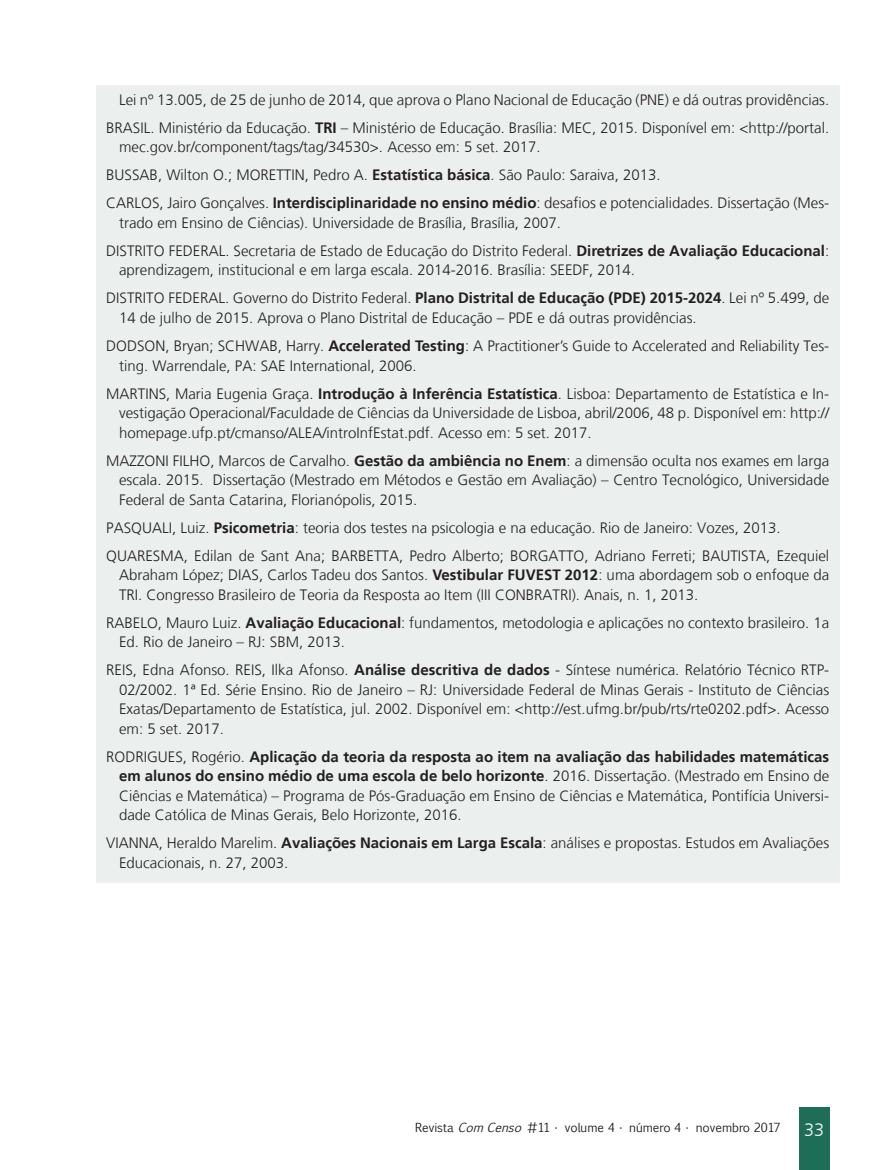
<style>
.page{position:relative;width:893px;height:1170px;background:#fff}
.page>*{position:absolute;margin:0;border:0;box-sizing:border-box;transform-origin:0 0}
.t1{font:300 18px "Frutiger LT";color:#fff}
.Miolo__10{font:300 15px/19.5px "Frutiger LT";color:#231f20}
.t2{font:12px "Euphemia CAS";color:#231f20}
.s1{font-weight:700}
.s2{font-style:italic}
</style>
<div class="page">
<div style="left:96px;top:85px;width:743px;height:797px;background:#ebefed"></div>
<div style="left:799px;top:1107px;width:30px;height:62px;background:#1e6d56"></div>
<p class="Miolo__10" style="left:119px;top:90px;width:712px">Lei nº 13.005, de 25 de junho de 2014, que aprova o Plano Nacional de Educação (PNE) e dá outras providências.</p>
<p class="Miolo__10" style="left:119px;top:118px;width:712px;text-indent:-13px">BRASIL. Ministério da Educação. <span class="s1">TRI</span> – Ministério de Educação. Brasília: MEC, 2015. Disponível em: &lt;http://portal. mec.gov.br/component/tags/tag/34530&gt;. Acesso em: 5 set. 2017.</p>
<p class="Miolo__10" style="left:106px;top:166px;width:556px">BUSSAB, Wilton O.; MORETTIN, Pedro A. <span class="s1">Estatística básica</span>. São Paulo: Saraiva, 2013.</p>
<p class="Miolo__10" style="left:119px;top:194px;width:712px;text-indent:-13px">CARLOS, Jairo Gonçalves. <span class="s1">Interdisciplinaridade no ensino médio</span>: desafios e potencialidades. Dissertação (Mes&shy;trado em Ensino de Ciências). Universidade de Brasília, Brasília, 2007.</p>
<p class="Miolo__10" style="left:119px;top:241px;width:712px;text-indent:-13px">DISTRITO FEDERAL. Secretaria de Estado de Educação do Distrito Federal. <span class="s1">Diretrizes de Avaliação Educacional</span>: aprendizagem, institucional e em larga escala. 2014-2016. Brasília: SEEDF, 2014.</p>
<p class="Miolo__10" style="left:119px;top:289px;width:712px;text-indent:-13px">DISTRITO FEDERAL. Governo do Distrito Federal. <span class="s1">Plano Distrital de Educação (PDE) 2015-2024</span>. Lei nº 5.499, de<br>14 de julho de 2015. Aprova o Plano Distrital de Educação – PDE e dá outras providências.</p>
<p class="Miolo__10" style="left:119px;top:336px;width:712px;text-indent:-13px">DODSON, Bryan; SCHWAB, Harry. <span class="s1">Accelerated Testing</span>: A Practitioner’s Guide to Accelerated and Reliability Tes&shy;ting. Warrendale, PA: SAE International, 2006.</p>
<p class="Miolo__10" style="left:119px;top:384px;width:712px;text-align:justify;text-indent:-13px">MARTINS, Maria Eugenia Graça. <span class="s1">Introdução à Inferência Estatística</span>. Lisboa: Departamento de Estatística e In&shy;vestigação Operacional/Faculdade de Ciências da Universidade de Lisboa, abril/2006, 48 p. Disponível em: http:// homepage.ufp.pt/cmanso/ALEA/introInfEstat.pdf. Acesso em: 5 set. 2017.</p>
<p class="Miolo__10" style="left:119px;top:451px;width:712px;text-align:justify;text-indent:-13px">MAZZONI FILHO, Marcos de Carvalho. <span class="s1">Gestão da ambiência no Enem</span>: a dimensão oculta nos exames em larga escala. 2015. Dissertação (Mestrado em Métodos e Gestão em Avaliação) – Centro Tecnológico, Universidade Federal de Santa Catarina, Florianópolis, 2015.</p>
<p class="Miolo__10" style="left:106px;top:518px;width:676px">PASQUALI, Luiz. <span class="s1">Psicometria</span>: teoria dos testes na psicologia e na educação. Rio de Janeiro: Vozes, 2013.</p>
<p class="Miolo__10" style="left:119px;top:546px;width:712px;text-align:justify;text-indent:-13px">QUARESMA, Edilan de Sant Ana; BARBETTA, Pedro Alberto; BORGATTO, Adriano Ferreti; BAUTISTA, Ezequiel Abraham López; DIAS, Carlos Tadeu dos Santos. <span class="s1">Vestibular FUVEST 2012</span>: uma abordagem sob o enfoque da TRI. Congresso Brasileiro de Teoria da Resposta ao Item (III CONBRATRI). Anais, n. 1, 2013.</p>
<p class="Miolo__10" style="left:119px;top:613px;width:712px;text-indent:-13px">RABELO, Mauro Luiz. <span class="s1">Avaliação Educacional</span>: fundamentos, metodologia e aplicações no contexto brasileiro. 1a<br>Ed. Rio de Janeiro – RJ: SBM, 2013.</p>
<p class="Miolo__10" style="left:119px;top:660px;width:712px;text-align:justify;text-indent:-13px">REIS, Edna Afonso. REIS, Ilka Afonso. <span class="s1">Análise descritiva de dados</span> - Síntese numérica. Relatório Técnico RTP-02/2002. 1ª Ed. Série Ensino. Rio de Janeiro – RJ: Universidade Federal de Minas Gerais - Instituto de Ciências Exatas/Departamento de Estatística, jul. 2002. Disponível em: &lt;http://est.ufmg.br/pub/rts/rte0202.pdf&gt;. Acesso em: 5 set. 2017.</p>
<p class="Miolo__10" style="left:119px;top:747px;width:712px;text-align:justify;text-indent:-13px">RODRIGUES, Rogério. <span class="s1">Aplicação da teoria da resposta ao item na avaliação das habilidades matemáticas em alunos do ensino médio de uma escola de belo horizonte</span>. 2016. Dissertação. (Mestrado em Ensino de Ciências e Matemática) – Programa de Pós-Graduação em Ensino de Ciências e Matemática, Pontifícia Universi&shy;dade Católica de Minas Gerais, Belo Horizonte, 2016.</p>
<p class="Miolo__10" style="left:119px;top:833px;width:712px;text-indent:-13px">VIANNA, Heraldo Marelim. <span class="s1">Avaliações Nacionais em Larga Escala</span>: análises e propostas. Estudos em Avaliações<br>Educacionais, n. 27, 2003.</p>
<p class="t2" style="left:415px;top:1119px;width:367px">Revista <span class="s2">ComCenso</span> #11 • volume 4 • número 4 • novembro 2017</p>
<p class="t1" style="left:804px;top:1119px;width:22px">33</p>
</div>
